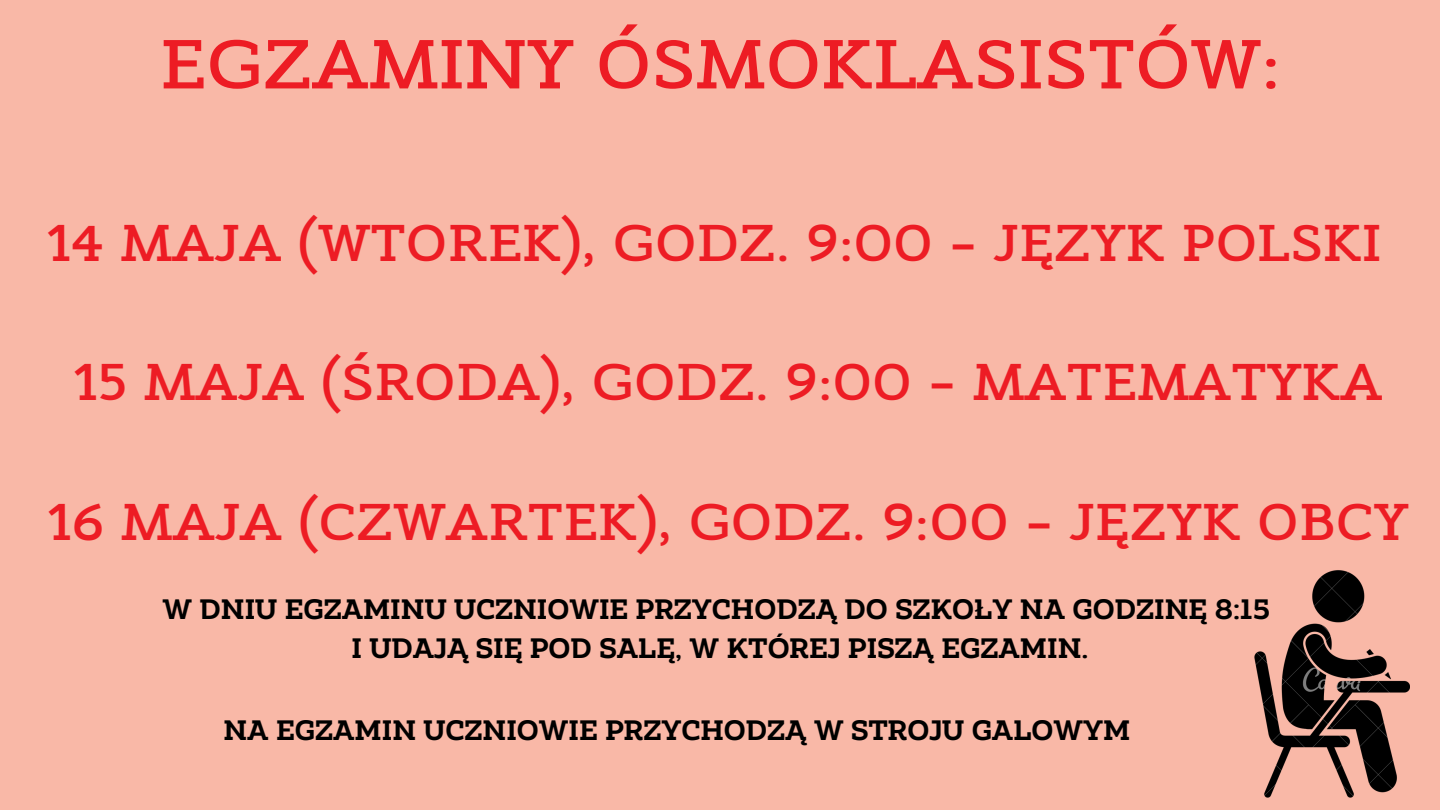
<style>
.page{position:relative;width:1440px;height:810px;background:#f9b8a7}
.page>*{position:absolute;margin:0;border:0;box-sizing:border-box;transform-origin:0 0}
.t1{font:700 67px "Sean Slab";color:#ed1c24}
.t2{font:700 50px "Sean Slab";color:#ed1c24}
.t3{font:700 28px "Amazing Slab";color:#000}
</style>
<div class="page">
<img style="left:1254px;top:570px;width:155px;height:227px">
<h1 class="t1" style="left:159px;top:42px;width:1123px">EGZAMINY ÓSMOKLASISTÓW:</h1>
<h2 class="t2" style="left:47px;top:226px;width:1336px">14 MAJA (WTOREK), GODZ. 9:00 – JĘZYK POLSKI</h2>
<h2 class="t2" style="left:73px;top:365px;width:1311px">15 MAJA (ŚRODA), GODZ. 9:00 – MATEMATYKA</h2>
<h2 class="t2" style="left:47px;top:505px;width:1363px">16 MAJA (CZWARTEK), GODZ. 9:00 – JĘZYK OBCY</h2>
<p class="t3" style="left:162px;top:592px;width:1109px">W DNIU EGZAMINU UCZNIOWIE PRZYCHODZĄ DO SZKOŁY NA GODZINĘ 8:15</p>
<p class="t3" style="left:351px;top:631px;width:739px">I UDAJĄ SIĘ POD SALĘ, W KTÓREJ PISZĄ EGZAMIN.</p>
<p class="t3" style="left:223px;top:713px;width:908px">NA EGZAMIN UCZNIOWIE PRZYCHODZĄ W STROJU GALOWYM</p>
</div>
